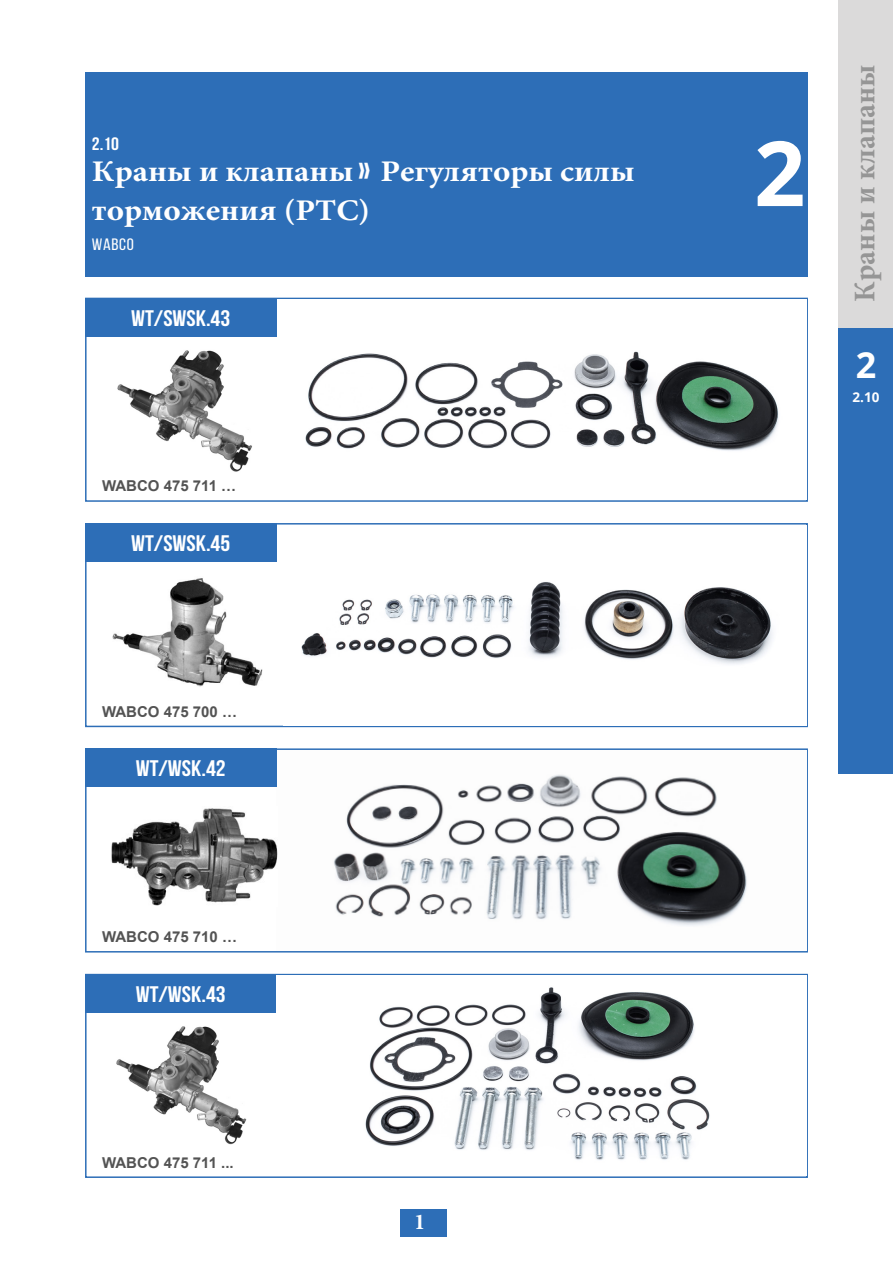
<style>
.page{position:relative;width:893px;height:1263px;background:#fff}
.page>*{position:absolute;margin:0;border:0;box-sizing:border-box;transform-origin:0 0}
.t1{font:700 90px "Open Sans";color:#fff}
.t2{font:700 36px "Open Sans";color:#fff}
.t3{font:700 30px/39px "Minion Pro";color:#fff;scale:1.1 1}
.t4{font:700 30px "Minion Pro";color:#959595}
.t5{font:700 22.5px "Bebas Neue";color:#fff;scale:1.1 1}
.t6{font:700 22.5px "Minion Pro";color:#fff}
.t7{font:700 18px "Bebas Neue";color:#fff;scale:1.1 1}
.t8{font:16.5px "Bebas Neue";letter-spacing:.035em;color:#fff;scale:1.1 1}
.t9{font:700 15px "Arial";color:#535353}
.t10{font:700 13.5px "Open Sans";color:#fff}
.s1{font-family:"Bebas Neue"}
</style>
<div class="page">
<div style="left:85px;top:298px;width:723px;height:204px;border:2px solid #2d6eb7"></div>
<img style="left:117px;top:350px;width:135px;height:122px">
<div style="left:85px;top:523px;width:723px;height:204px;border:2px solid #2d6eb7"></div>
<img style="left:283px;top:525px;width:523px;height:200px">
<div style="left:85px;top:523px;width:191px;height:39px;background:#2d6eb7"></div>
<img style="left:112px;top:578px;width:151px;height:109px">
<div style="left:85px;top:748px;width:723px;height:204px;border:2px solid #2d6eb7"></div>
<img style="left:276px;top:750px;width:530px;height:200px">
<div style="left:85px;top:749px;width:191px;height:38px;background:#2d6eb7"></div>
<img style="left:111px;top:806px;width:167px;height:100px">
<div style="left:85px;top:974px;width:723px;height:204px;border:2px solid #2d6eb7"></div>
<div style="left:85px;top:974px;width:191px;height:38px;background:#2d6eb7"></div>
<img style="left:276px;top:976px;width:530px;height:200px">
<img style="left:116px;top:1026px;width:131px;height:119px">
<img style="left:276px;top:300px;width:530px;height:200px">
<div style="left:85px;top:298px;width:191px;height:38px;background:#2d6eb7"></div>
<div style="left:85px;top:72px;width:723px;height:204px;background:#2d6eb7"></div>
<div style="left:400px;top:1209px;width:46px;height:27px;background:#2d6eb7"></div>
<div style="left:839px;top:327px;width:54px;height:447px;background:#2d6eb7"></div>
<div style="left:839px;top:0;width:54px;height:327px;background:#dbdada"></div>
<p class="t7" style="left:92px;top:133px;width:26px">2.10</p>
<p class="t3" style="left:92px;top:152px;width:495px">Краны и клапаны <span class="s1">»</span> Регуляторы силы торможения (РТС)</p>
<p class="t8" style="left:92px;top:235px;width:40px">WABCO</p>
<p class="t5" style="left:131px;top:305px;width:92px">WT/SWSK.43</p>
<p class="t9" style="left:102px;top:476px;width:136px">WABCO 475 711 …</p>
<p class="t5" style="left:131px;top:531px;width:92px">WT/SWSK.45</p>
<p class="t9" style="left:102px;top:701px;width:137px">WABCO 475 700 …</p>
<p class="t5" style="left:136px;top:756px;width:83px">WT/WSK.42</p>
<p class="t9" style="left:102px;top:926px;width:137px">WABCO 475 710 …</p>
<p class="t5" style="left:136px;top:981px;width:83px">WT/WSK.43</p>
<p class="t9" style="left:102px;top:1152px;width:133px">WABCO 475 711 ...</p>
<p class="t6" style="left:414px;top:1206px;width:13px">1</p>
<p class="t1" style="left:754px;top:110px;width:53px">2</p>
<p class="t4" style="left:844px;top:302px;width:239px;rotate:-90deg">Краны и клапаны</p>
<p class="t2" style="left:856px;top:340px;width:22px">2</p>
<p class="t10" style="left:852px;top:387px;width:28px">2.10</p>
</div>
